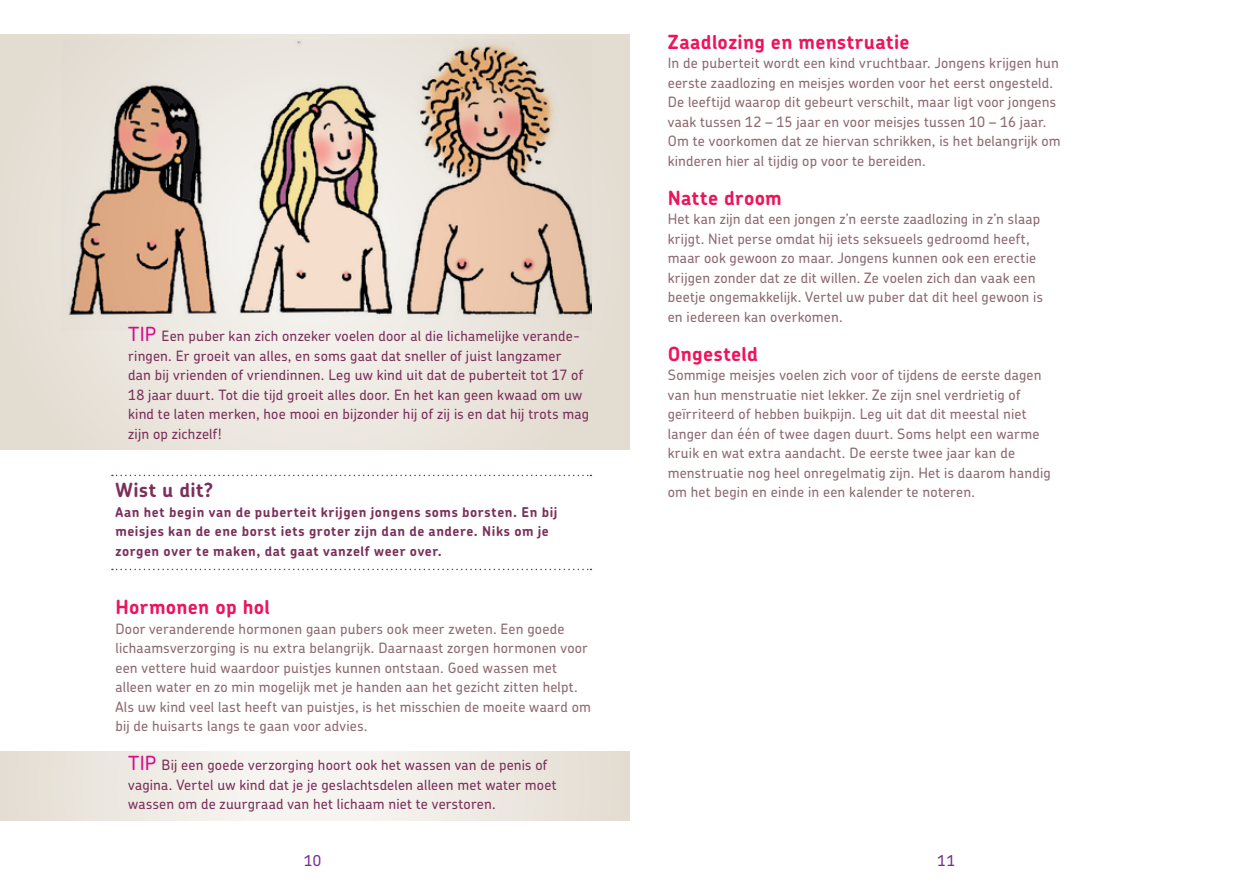
<style>
.page{position:relative;width:1259px;height:893px;background:#fff}
.page>*{position:absolute;margin:0;border:0;box-sizing:border-box;transform-origin:0 0}
.t1{font:700 19.5px "Chevin Std";letter-spacing:.015em;color:#ed145b}
.t2{font:700 19.5px "Chevin Std";letter-spacing:.03em;color:#7b305a}
.t3{font:500 15px "Chevin Std";color:#782b90}
.t4{font:500 14.25px/19.5px "Chevin Std";letter-spacing:.015em;color:#8d6a71}
.t5{font:500 14.25px/19.5px "Chevin Std";letter-spacing:.015em;color:#7b305a}
.t6{font:700 13.5px/19.5px "Chevin Std";letter-spacing:.04em;color:#7b305a}
.s1{font-size:19.5px;color:#d70b8c}
</style>
<div class="page">
<svg style="left:0;top:751px;width:629px;height:69px"></svg>
<div style="left:0;top:34px;width:629px;height:415px;background:linear-gradient(to right,#ebe6de,#eae4dc)"></div>
<img style="left:62px;top:39px;width:529px;height:292px">
<svg style="left:112px;top:475px;width:479px;height:1px"></svg>
<svg style="left:112px;top:569px;width:479px;height:1px"></svg>
<p class="t5" style="left:128px;top:326px;width:462px"><span class="s1">TIP</span> Een puber kan zich onzeker voelen door al die lichamelijke verande&shy;ringen. Er groeit van alles, en soms gaat dat sneller of juist langzamer<br>dan bij vrienden of vriendinnen. Leg uw kind uit dat de puberteit tot 17 of 18 jaar duurt. Tot die tijd groeit alles door. En het kan geen kwaad om uw kind te laten merken, hoe mooi en bijzonder hij of zij is en dat hij trots mag zijn op zichzelf!</p>
<h1 class="t2" style="left:115px;top:478px;width:99px">Wist u dit?</h1>
<p class="t6" style="left:115px;top:502px;width:443px">Aan het begin van de puberteit krijgen jongens soms borsten. En bij meisjes kan de ene borst iets groter zijn dan de andere. Niks om je zorgen over te maken, dat gaat vanzelf weer over.</p>
<h1 class="t1" style="left:115px;top:595px;width:156px">Hormonen op hol</h1>
<p class="t4" style="left:115px;top:619px;width:477px">Door veranderende hormonen gaan pubers ook meer zweten. Een goede lichaamsverzorging is nu extra belangrijk. Daarnaast zorgen hormonen voor een vettere huid waardoor puistjes kunnen ontstaan. Goed wassen met alleen water en zo min mogelijk met je handen aan het gezicht zitten helpt.<br>Als uw kind veel last heeft van puistjes, is het misschien de moeite waard om bij de huisarts langs te gaan voor advies.</p>
<p class="t5" style="left:128px;top:755px;width:430px"><span class="s1">TIP</span> Bij een goede verzorging hoort ook het wassen van de penis of vagina. Vertel uw kind dat je je geslachtsdelen alleen met water moet wassen om de zuurgraad van het lichaam niet te verstoren.</p>
<h1 class="t1" style="left:668px;top:29px;width:243px">Zaadlozing en menstruatie</h1>
<p class="t4" style="left:668px;top:53px;width:394px">In de puberteit wordt een kind vruchtbaar. Jongens krijgen hun eerste zaadlozing en meisjes worden voor het eerst ongesteld.<br>De leeftijd waarop dit gebeurt verschilt, maar ligt voor jongens vaak tussen 12 – 15 jaar en voor meisjes tussen 10 – 16 jaar.<br>Om te voorkomen dat ze hiervan schrikken, is het belangrijk om kinderen hier al tijdig op voor te bereiden.</p>
<h1 class="t1" style="left:668px;top:185px;width:116px">Natte droom</h1>
<p class="t4" style="left:668px;top:209px;width:377px">Het kan zijn dat een jongen z’n eerste zaadlozing in z’n slaap krijgt. Niet perse omdat hij iets seksueels gedroomd heeft, maar ook gewoon zo maar. Jongens kunnen ook een erectie krijgen zonder dat ze dit willen. Ze voelen zich dan vaak een beetje ongemakkelijk. Vertel uw puber dat dit heel gewoon is en iedereen kan overkomen.</p>
<h1 class="t1" style="left:668px;top:341px;width:92px">Ongesteld</h1>
<p class="t4" style="left:668px;top:365px;width:384px">Sommige meisjes voelen zich voor of tijdens de eerste dagen van hun menstruatie niet lekker. Ze zijn snel verdrietig of geïrriteerd of hebben buikpijn. Leg uit dat dit meestal niet langer dan één of twee dagen duurt. Soms helpt een warme kruik en wat extra aandacht. De eerste twee jaar kan de menstruatie nog heel onregelmatig zijn. Het is daarom handig om het begin en einde in een kalender te noteren.</p>
<p class="t3" style="left:304px;top:850px;width:19px">10</p>
<p class="t3" style="left:937px;top:850px;width:19px">11</p>
</div>
